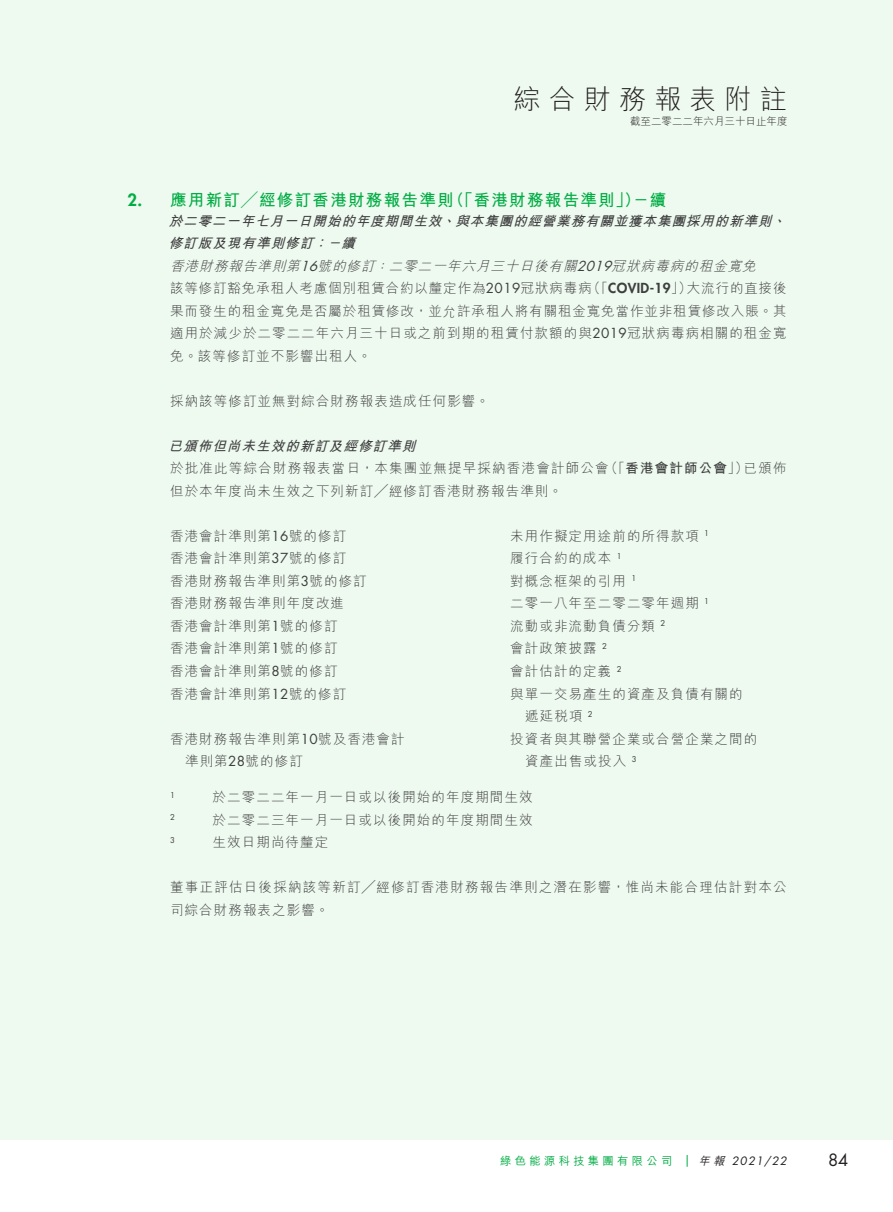
<style>
.page{position:relative;width:893px;height:1212px;background:#fff}
.page>*{position:absolute;margin:0;border:0;box-sizing:border-box;transform-origin:0 0}
.t1{font:300 27px "M Hei HK";letter-spacing:.3em;color:#231f20}
._01_H1{font:700 16.5px "M Hei HK";letter-spacing:.08em;color:#00ad44}
.t2{font:16.5px "Futura Std";color:#231f20}
._01_H1-2{font:800 16.5px "Futura Std";color:#00ad44}
._00_txt{font:300 13.5px/22.5px "M Hei HK";letter-spacing:.08em;color:#3e3e3f}
._50_Table_txt{font:300 13.5px/22.5px "M Hei HK";letter-spacing:.08em;color:#3e3e3f}
._03_H3{font:italic 700 13.5px/22.5px "M Hei HK";color:#3e3e3f}
._03_H3-2{font:italic 300 13.5px "M Hei HK";color:#3e3e3f}
._00_txt-2{font:800 13.5px "Futura Std";letter-spacing:.03em;color:#3e3e3f}
._00_txt-3{font:700 13.5px "M Hei HK";letter-spacing:.09em;color:#3e3e3f}
._03_H3-3{font:italic 13.5px "Futura Std";color:#3e3e3f}
.t3{font:500 11.25px "M Hei HK";letter-spacing:.3em;color:#00ad44}
.t4{font:italic 11.25px "Futura Std";letter-spacing:.1em;color:#231f20}
.t5{font:300 10.5px "M Hei HK";color:#231f20}
._50_Table_txt-2{font:7.8px "Futura Std";color:#3e3e3f}
._00_txt-4{font:7.8px "Futura Std";color:#3e3e3f}
.s1{font-family:"Futura Std";font-weight:400}
.s2{font-family:"M Hei HK";font-weight:300}
.s3{font-weight:300}
.s4{font-family:"M Hei HK";font-weight:500}
</style>
<div class="page">
<div style="left:0;top:0;width:893px;height:1140px;background:#eef9ef"></div>
<svg style="left:687px;top:1155px;width:1px;height:12px"></svg>
<p class="_01_H1-2" style="left:128px;top:190px;width:16px">2.</p>
<h1 class="t1" style="left:514px;top:80px;width:274px">綜合財務報表附註</h1>
<p class="t5" style="left:630px;top:114px;width:159px">截至二零二二年六月三十日止年度</p>
<p class="_01_H1" style="left:170px;top:188px;width:285px">應用新訂╱經修訂香港財務報告準則</p>
<p class="_01_H1" style="left:448px;top:188px;width:194px">（「香港財務報告準則」）</p>
<p class="_01_H1" style="left:633px;top:188px;width:35px">－續</p>
<p class="_03_H3" style="left:456px;top:209px;width:322px">與本集團的經營業務有關並獲本集團採用的新準則</p>
<p class="_03_H3" style="left:341px;top:209px;width:106px;text-indent:-173px">於二零二一年七月一日開始的年度期間生效續</p>
<p class="_03_H3" style="left:442px;top:209px;width:20px">、</p>
<p class="_03_H3" style="left:772px;top:209px;width:20px">、</p>
<p class="_03_H3" style="left:169px;top:231px;width:151px">修訂版及現有準則修訂</p>
<p class="_03_H3" style="left:314px;top:231px;width:34px">：－</p>
<p class="_03_H3-2" style="left:612px;top:256px;width:151px">冠狀病毒病的租金寬免</p>
<p class="_03_H3-2" style="left:170px;top:256px;width:136px">香港財務報告準則第</p>
<p class="_03_H3-2" style="left:389px;top:256px;width:194px">二零二一年六月三十日後有關</p>
<p class="_03_H3-2" style="left:317px;top:256px;width:63px">號的修訂</p>
<p class="_03_H3-3" style="left:300px;top:257px;width:23px">16</p>
<p class="_03_H3-3" style="left:577px;top:257px;width:41px">2019</p>
<p class="_03_H3-2" style="left:375px;top:256px;width:20px">：</p>
<p class="_00_txt" style="left:170px;top:277px;width:618px">該等修訂豁免承租人考慮個別租賃合約以釐定作為<span class="s1">2019</span>冠狀病毒病<br>果而發生的租金寬免是否屬於租賃修改，並允許承租人將有關租金寬免當作並非租賃修改入賬。其適用於減少於二零二二年六月三十日或之前到期的租賃付款額的與<span class="s1">2019</span>冠狀病毒病相關的租金寬免。該等修訂並不影響出租人。</p>
<p class="_00_txt" style="left:170px;top:389px;width:321px">採納該等修訂並無對綜合財務報表造成任何影響。</p>
<p class="_03_H3" style="left:169px;top:434px;width:253px">已頒佈但尚未生效的新訂及經修訂準則</p>
<p class="_00_txt" style="left:744px;top:457px;width:44px">已頒佈</p>
<p class="_00_txt-2" style="left:587px;top:280px;width:106px"><span class="s2">（「</span>COVID-19<span class="s2">」）</span></p>
<p class="_00_txt" style="left:687px;top:277px;width:101px">大流行的直接後</p>
<p class="_00_txt-3" style="left:604px;top:459px;width:145px"><span class="s3">（「</span>香港會計師公會<span class="s3">」）</span></p>
<p class="_00_txt" style="left:170px;top:457px;width:440px">於批准此等綜合財務報表當日，本集團並無提早採納香港會計師公會但於本年度尚未生效之下列新訂╱經修訂香港財務報告準則。</p>
<p class="_50_Table_txt" style="left:170px;top:524px;width:178px">香港會計準則第<span class="s1">16</span>號的修訂</p>
<p class="_50_Table_txt" style="left:510px;top:524px;width:190px">未用作擬定用途前的所得款項</p>
<p class="_50_Table_txt-2" style="left:704px;top:529px;width:6px">1</p>
<p class="_50_Table_txt" style="left:170px;top:547px;width:178px">香港會計準則第<span class="s1">37</span>號的修訂</p>
<p class="_50_Table_txt" style="left:510px;top:547px;width:103px">履行合約的成本</p>
<p class="_50_Table_txt-2" style="left:617px;top:551px;width:6px">1</p>
<p class="_50_Table_txt" style="left:170px;top:569px;width:198px">香港財務報告準則第<span class="s1">3</span>號的修訂</p>
<p class="_50_Table_txt" style="left:510px;top:569px;width:117px">對概念框架的引用</p>
<p class="_50_Table_txt-2" style="left:631px;top:574px;width:6px">1</p>
<p class="_50_Table_txt" style="left:170px;top:592px;width:176px">香港財務報告準則年度改進</p>
<p class="_50_Table_txt" style="left:510px;top:592px;width:190px">二零一八年至二零二零年週期</p>
<p class="_50_Table_txt-2" style="left:704px;top:596px;width:6px">1</p>
<p class="_50_Table_txt" style="left:170px;top:614px;width:169px">香港會計準則第<span class="s1">1</span>號的修訂</p>
<p class="_50_Table_txt" style="left:510px;top:614px;width:146px">流動或非流動負債分類</p>
<p class="_50_Table_txt-2" style="left:660px;top:619px;width:6px">2</p>
<p class="_50_Table_txt" style="left:170px;top:637px;width:169px">香港會計準則第<span class="s1">1</span>號的修訂</p>
<p class="_50_Table_txt" style="left:510px;top:637px;width:88px">會計政策披露</p>
<p class="_50_Table_txt-2" style="left:602px;top:641px;width:6px">2</p>
<p class="_50_Table_txt" style="left:170px;top:659px;width:169px">香港會計準則第<span class="s1">8</span>號的修訂</p>
<p class="_50_Table_txt" style="left:510px;top:659px;width:103px">會計估計的定義</p>
<p class="_50_Table_txt-2" style="left:617px;top:664px;width:6px">2</p>
<p class="_50_Table_txt" style="left:170px;top:682px;width:178px">香港會計準則第<span class="s1">12</span>號的修訂</p>
<p class="_50_Table_txt" style="left:510px;top:682px;width:234px">與單一交易產生的資產及負債有關的</p>
<p class="_50_Table_txt" style="left:525px;top:704px;width:59px">遞延稅項</p>
<p class="_50_Table_txt-2" style="left:588px;top:709px;width:6px">2</p>
<p class="_50_Table_txt" style="left:185px;top:727px;width:221px;text-indent:-15px">香港財務報告準則第<span class="s1">10</span>號及香港會計準則第<span class="s1">28</span>號的修訂</p>
<p class="_50_Table_txt" style="left:510px;top:727px;width:248px">投資者與其聯營企業或合營企業之間的</p>
<p class="_50_Table_txt" style="left:525px;top:749px;width:103px">資產出售或投入</p>
<p class="_00_txt" style="left:213px;top:785px;width:321px">於二零二二年一月一日或以後開始的年度期間生效</p>
<p class="_50_Table_txt-2" style="left:632px;top:754px;width:6px">3</p>
<p class="_00_txt-4" style="left:170px;top:790px;width:6px">1</p>
<p class="_00_txt-4" style="left:170px;top:812px;width:6px">2</p>
<p class="_00_txt" style="left:213px;top:808px;width:321px">於二零二三年一月一日或以後開始的年度期間生效</p>
<p class="_00_txt" style="left:213px;top:830px;width:117px">生效日期尚待釐定</p>
<p class="_00_txt-4" style="left:170px;top:835px;width:6px">3</p>
<p class="_00_txt" style="left:170px;top:875px;width:618px">董事正評估日後採納該等新訂╱經修訂香港財務報告準則之潛在影響，惟尚未能合理估計對本公司綜合財務報表之影響。</p>
<p class="t3" style="left:500px;top:1153px;width:174px">綠色能源科技集團有限公司</p>
<p class="t4" style="left:698px;top:1154px;width:90px"><span class="s4">年報</span> 2021/22</p>
<p class="t2" style="left:828px;top:1149px;width:22px">84</p>
</div>
